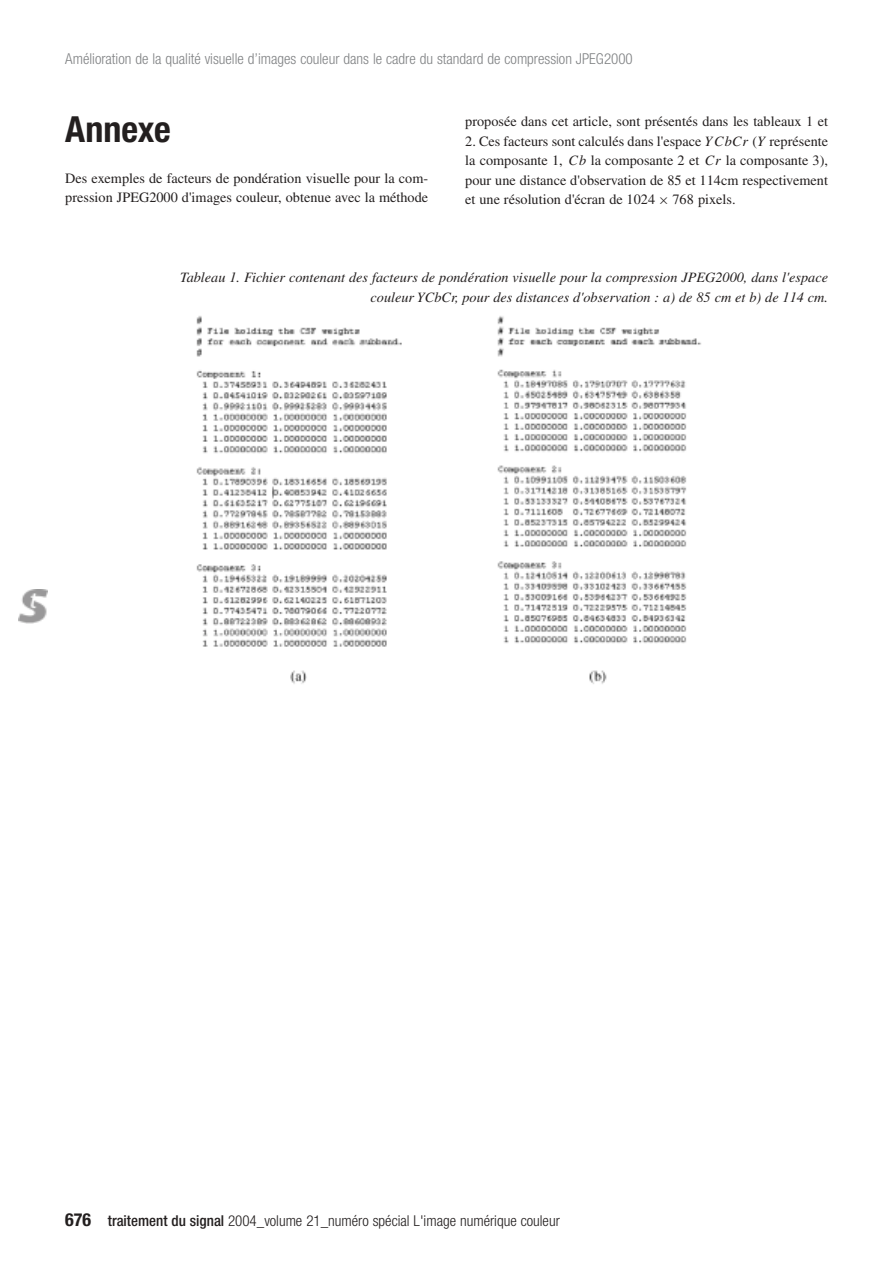
<style>
.page{position:relative;width:893px;height:1263px;background:#fff}
.page>*{position:absolute;margin:0;border:0;box-sizing:border-box;transform-origin:0 0}
.t1{font:700 condensed 36px "Helvetica Neue";color:#231f1f}
.t2{font:300 condensed 15px "Helvetica Neue";color:#808284}
.t3{font:300 condensed 15px "Helvetica Neue";color:#231f1f}
.t4{font:14.25px/19.5px "Times";color:#231f1f}
.t5{font:italic 14.25px/19.5px "Times";color:#231f1f;text-align:right}
.s1{font-style:italic}
.s2{font-family:"MTSY"}
.s3{font-weight:700;font-size:18px}
.s4{font-weight:500}
</style>
<div class="page">
<img style="left:19px;top:589px;width:28px;height:35px">
<img style="left:196px;top:316px;width:505px;height:368px">
<p class="t2" style="left:65px;top:53px;width:569px">Amélioration de la qualité visuelle d’images couleur dans le cadre du standard de compression JPEG2000</p>
<h1 class="t1" style="left:65px;top:116px;width:107px">Annexe</h1>
<p class="t4" style="left:65px;top:170px;width:364px">Des exemples de facteurs de pondération visuelle pour la com&shy;pression JPEG2000 d'images couleur, obtenue avec la méthode</p>
<p class="t4" style="left:465px;top:113px;width:364px">proposée dans cet article, sont présentés dans les tableaux 1 et</p>
<p class="t4" style="left:465px;top:133px;width:364px;text-align:justify">2. Ces facteurs sont calculés dans l'espace <span class="s1">YCbCr</span> (<span class="s1">Y</span> représente la composante 1, <span class="s1">Cb</span> la composante 2 et <span class="s1">Cr</span> la composante 3), pour une distance d'observation de 85 et 114cm respectivement et une résolution d'écran de 1024 <span class="s2">×</span> 768 pixels.</p>
<p class="t5" style="left:180px;top:269px;width:649px">Tableau 1. Fichier contenant des facteurs de pondération visuelle pour la compression JPEG2000, dans l'espace couleur YCbCr, pour des distances d'observation : a) de 85 cm et b) de 114 cm.</p>
<p class="t3" style="left:65px;top:1215px;width:496px"><span class="s3">676</span> <span class="s4">traitement du signal</span> 2004_volume 21_numéro spécial L'image numérique couleur</p>
</div>
